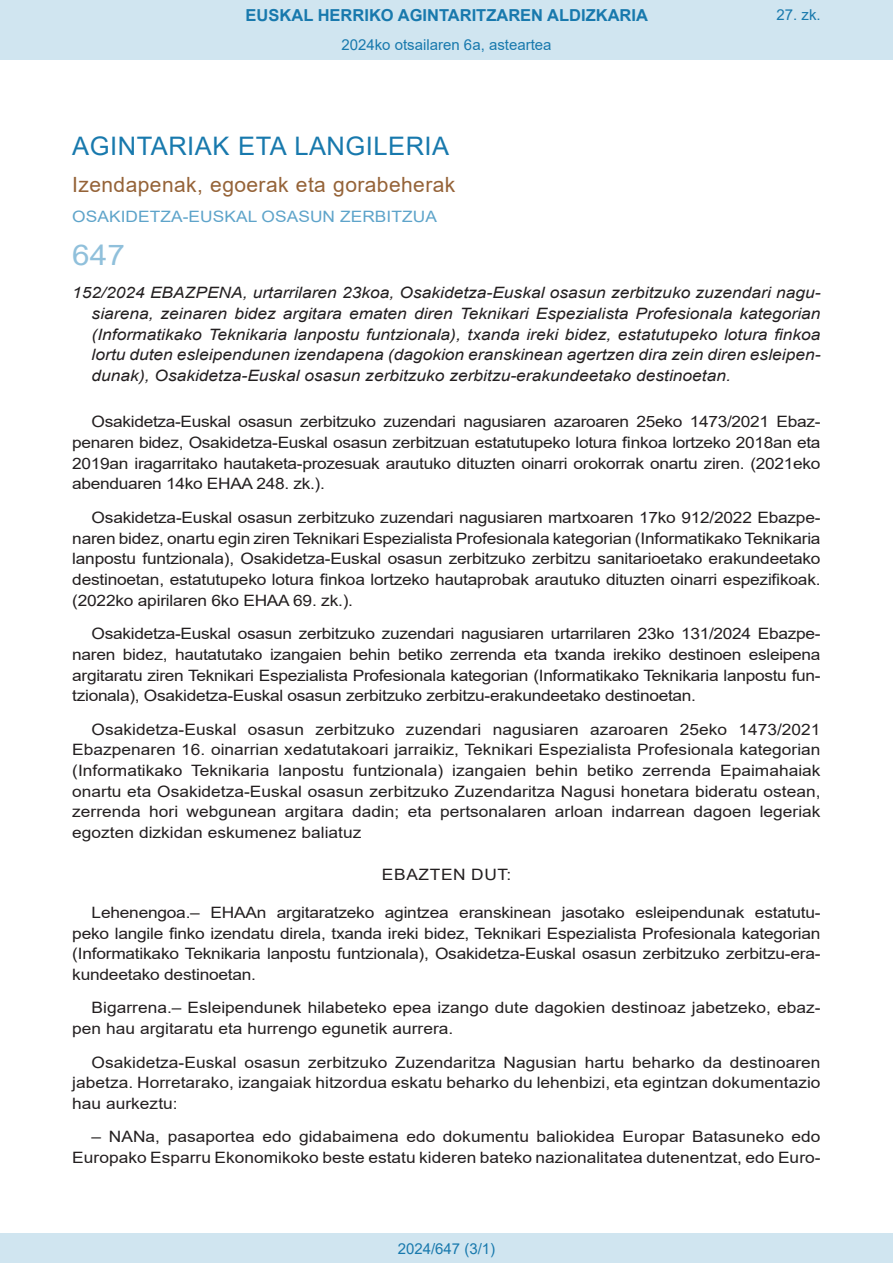
<style>
.page{position:relative;width:893px;height:1263px;background:#fff}
.page>*{position:absolute;margin:0;border:0;box-sizing:border-box;transform-origin:0 0}
.BOPVOrden{font:28.5px "Arial";color:#90c0db;scale:1.11 1}
.BOPVSeccion{font:25.5px "Arial";letter-spacing:.02em;color:#1879ad}
.BOPVSubseccion{font:21px "Arial";letter-spacing:.02em;color:#956338}
.t1{font:700 16.5px "Arial";color:#1879ad}
.BOPVDetalle{font:15.6px/20.7px "Arial";color:#231f20;text-align:justify;scale:1.11 1}
.BOPVTitulo{font:italic 15.6px/20.7px "Arial";color:#231f20;text-align:justify;scale:1.11 1}
.BOPVOrganismo{font:15.6px "Arial";letter-spacing:.005em;color:#5ea4ca;scale:1.11 1}
.BOPVClave{font:15.6px "Arial";letter-spacing:.035em;color:#231f20;scale:1.11 1}
.Paginacion_Centro{font:15px "Arial";color:#1879ad}
</style>
<div class="page">
<div style="left:0;top:0;width:893px;height:60px;background:#d0e5f0"></div>
<div style="left:0;top:1233px;width:893px;height:30px;background:#d0e5f0"></div>
<p class="t1" style="left:246px;top:3px;width:404px">EUSKAL HERRIKO AGINTARITZAREN ALDIZKARIA</p>
<p class="Paginacion_Centro" style="left:341px;top:35px;width:212px">2024ko otsailaren 6a, asteartea</p>
<p class="Paginacion_Centro" style="left:776px;top:5px;width:46px">27. zk.</p>
<p class="BOPVSeccion" style="left:72px;top:128px;width:378px">AGINTARIAK ETA LANGILERIA</p>
<p class="BOPVSubseccion" style="left:72px;top:170px;width:385px">Izendapenak, egoerak eta gorabeherak</p>
<p class="BOPVOrganismo" style="left:72px;top:206px;width:330px">OSAKIDETZA-EUSKAL OSASUN ZERBITZUA</p>
<p class="BOPVOrden" style="left:72px;top:235px;width:49px">647</p>
<p class="BOPVTitulo" style="left:92px;top:283px;width:658px;text-indent:-19px">152/2024 EBAZPENA, urtarrilaren 23koa, Osakidetza-Euskal osasun zerbitzuko zuzendari nagu&shy;siarena, zeinaren bidez argitara ematen diren Teknikari Espezialista Profesionala kategorian (Informatikako Teknikaria lanpostu funtzionala), txanda ireki bidez, estatutupeko lotura finkoa lortu duten esleipendunen izendapena (dagokion eranskinean agertzen dira zein diren esleipen&shy;dunak), Osakidetza-Euskal osasun zerbitzuko zerbitzu-erakundeetako destinoetan.</p>
<p class="BOPVDetalle" style="left:72px;top:411px;width:676px;text-indent:19px">Osakidetza-Euskal osasun zerbitzuko zuzendari nagusiaren azaroaren 25eko 1473/2021 Ebaz&shy;penaren bidez, Osakidetza-Euskal osasun zerbitzuan estatutupeko lotura finkoa lortzeko 2018an eta 2019an iragarritako hautaketa-prozesuak arautuko dituzten oinarri orokorrak onartu ziren. (2021eko abenduaren 14ko EHAA 248. zk.).</p>
<p class="BOPVDetalle" style="left:72px;top:507px;width:676px;text-indent:19px">Osakidetza-Euskal osasun zerbitzuko zuzendari nagusiaren martxoaren 17ko 912/2022 Ebazpe&shy;naren bidez, onartu egin ziren Teknikari Espezialista Profesionala kategorian (Informatikako Teknikaria lanpostu funtzionala), Osakidetza-Euskal osasun zerbitzuko zerbitzu sanitarioetako erakundeetako destinoetan, estatutupeko lotura finkoa lortzeko hautaprobak arautuko dituzten oinarri espezifikoak. (2022ko apirilaren 6ko EHAA 69. zk.).</p>
<p class="BOPVDetalle" style="left:72px;top:623px;width:676px;text-indent:19px">Osakidetza-Euskal osasun zerbitzuko zuzendari nagusiaren urtarrilaren 23ko 131/2024 Ebazpe&shy;naren bidez, hautatutako izangaien behin betiko zerrenda eta txanda irekiko destinoen esleipena argitaratu ziren Teknikari Espezialista Profesionala kategorian (Informatikako Teknikaria lanpostu fun&shy;tzionala), Osakidetza-Euskal osasun zerbitzuko zerbitzu-erakundeetako destinoetan.</p>
<p class="BOPVDetalle" style="left:72px;top:719px;width:676px;text-indent:19px">Osakidetza-Euskal osasun zerbitzuko zuzendari nagusiaren azaroaren 25eko 1473/2021<br>Ebazpenaren 16. oinarrian xedatutakoari jarraikiz, Teknikari Espezialista Profesionala kategorian (Informatikako Teknikaria lanpostu funtzionala) izangaien behin betiko zerrenda Epaimahaiak onartu eta Osakidetza-Euskal osasun zerbitzuko Zuzendaritza Nagusi honetara bideratu ostean, zerrenda hori webgunean argitara dadin; eta pertsonalaren arloan indarrean dagoen legeriak egozten dizkidan eskumenez baliatuz</p>
<p class="BOPVClave" style="left:382px;top:864px;width:118px">EBAZTEN DUT:</p>
<p class="BOPVDetalle" style="left:72px;top:902px;width:676px;text-indent:19px">Lehenengoa.– EHAAn argitaratzeko agintzea eranskinean jasotako esleipendunak estatutu&shy;peko langile finko izendatu direla, txanda ireki bidez, Teknikari Espezialista Profesionala kategorian (Informatikako Teknikaria lanpostu funtzionala), Osakidetza-Euskal osasun zerbitzuko zerbitzu-era&shy;kundeetako destinoetan.</p>
<p class="BOPVDetalle" style="left:72px;top:997px;width:676px;text-indent:19px">Bigarrena.– Esleipendunek hilabeteko epea izango dute dagokien destinoaz jabetzeko, ebaz&shy;pen hau argitaratu eta hurrengo egunetik aurrera.</p>
<p class="BOPVDetalle" style="left:72px;top:1052px;width:676px;text-indent:19px">Osakidetza-Euskal osasun zerbitzuko Zuzendaritza Nagusian hartu beharko da destinoaren jabetza. Horretarako, izangaiak hitzordua eskatu beharko du lehenbizi, eta egintzan dokumentazio hau aurkeztu:</p>
<p class="BOPVDetalle" style="left:72px;top:1126px;width:676px;text-align:right">– NANa, pasaportea edo gidabaimena edo dokumentu baliokidea Europar Batasuneko edo<br>Europako Esparru Ekonomikoko beste estatu kideren bateko nazionalitatea dutenentzat, edo Euro-</p>
<p class="Paginacion_Centro" style="left:398px;top:1238px;width:99px">2024/647 (3/1)</p>
</div>
